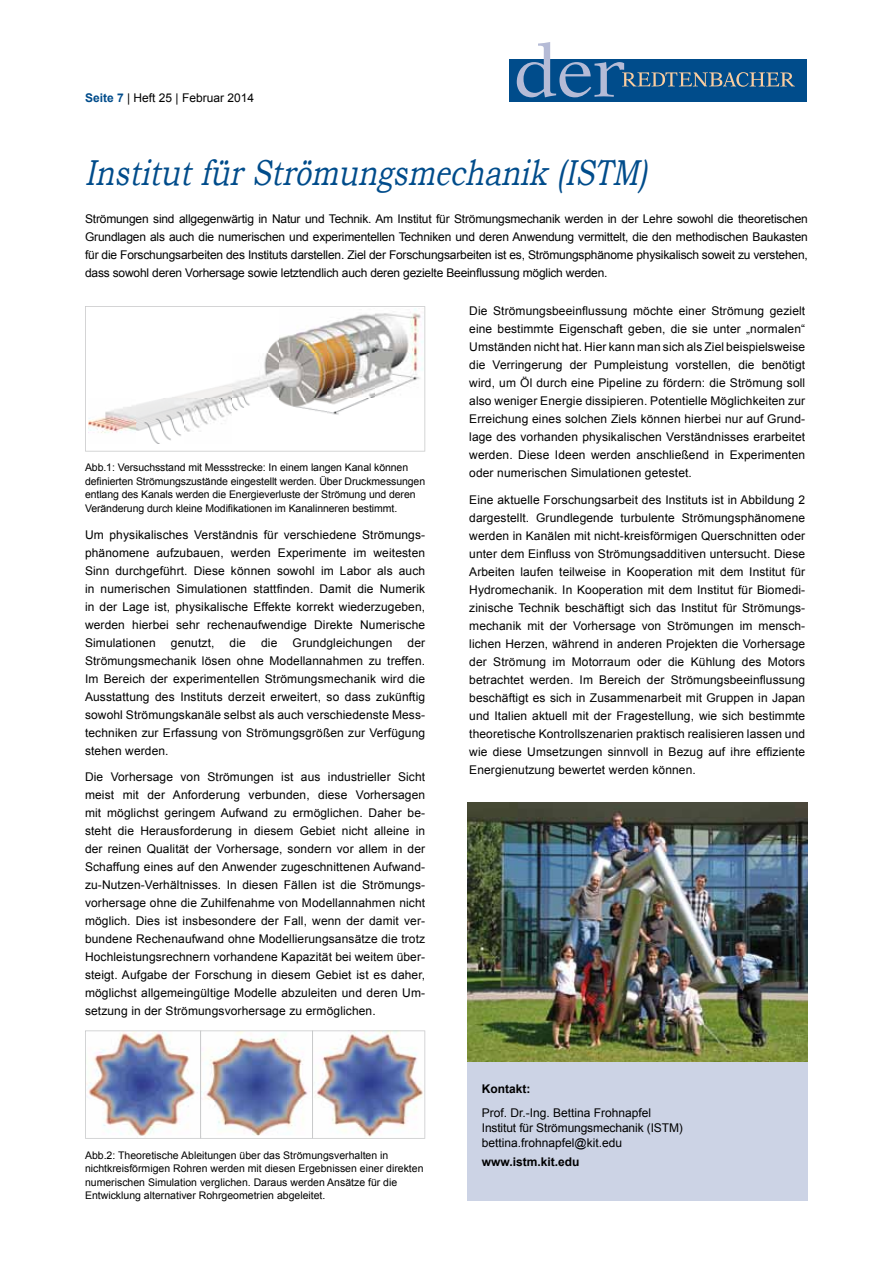
<style>
.page{position:relative;width:893px;height:1263px;background:#fff}
.page>*{position:absolute;margin:0;border:0;box-sizing:border-box;transform-origin:0 0}
.t1{font:italic 36px "Bookman Old Style";color:#004c8b;scale:.79 1}
.t2{font:12px/18px "Arial";letter-spacing:.01em;color:#000;text-align:justify}
.t3{font:700 12px "Arial";color:#000}
.t4{font:10.5px/13.5px "Arial";letter-spacing:-.01em;color:#000}
.s1{font-weight:700;color:#004c8b}
</style>
<div class="page">
<div style="left:509px;top:60px;width:298px;height:42px;background:#004c8b"></div>
<svg style="left:517px;top:42px;width:278px;height:55px"></svg>
<div style="left:468px;top:1062px;width:340px;height:138px;background:#ccd3e5"></div>
<svg style="left:85px;top:306px;width:340px;height:145px"></svg>
<img style="left:468px;top:802px;width:340px;height:260px">
<svg style="left:85px;top:1030px;width:340px;height:109px"></svg>
<p class="t2" style="left:85px;top:89px;width:170px"><span class="s1">Seite 7</span> | Heft 25 | Februar 2014</p>
<h1 class="t1" style="left:85px;top:149px;width:726px">InstitutfürStrömungsmechanik(ISTM)</h1>
<p class="t2" style="left:85px;top:210px;width:724px">Strömungen sind allgegenwärtig in Natur und Technik. Am Institut für Strömungsmechanik werden in der Lehre sowohl die theoretischen Grundlagen als auch die numerischen und experimentellen Techniken und deren Anwendung vermittelt, die den methodischen Baukasten für die Forschungsarbeiten des Instituts darstellen. Ziel der Forschungsarbeiten ist es, Strömungsphänome physikalisch soweit zu verstehen, dass sowohl deren Vorhersage sowie letztendlich auch deren gezielte Beeinflussung möglich werden.</p>
<p class="t4" style="left:85px;top:461px;width:342px">Abb.1: Versuchsstand mit Messstrecke: In einem langen Kanal können definierten Strömungszustände eingestellt werden. Über Druckmessungen entlang des Kanals werden die Energieverluste der Strömung und deren Veränderung durch kleine Modifikationen im Kanalinneren bestimmt.</p>
<p class="t2" style="left:85px;top:525px;width:342px">Um physikalisches Verständnis für verschiedene Strömungs&shy;phänomene aufzubauen, werden Experimente im weitesten Sinn durchgeführt. Diese können sowohl im Labor als auch in numerischen Simulationen stattfinden. Damit die Numerik in der Lage ist, physikalische Effekte korrekt wiederzugeben , werden hierbei sehr rechenaufwendige Direkte Numerische Simu la tionen</p>
<p class="t2" style="left:171px;top:633px;width:45px">genutzt,</p>
<p class="t2" style="left:230px;top:633px;width:18px">die</p>
<p class="t2" style="left:261px;top:633px;width:18px">die</p>
<p class="t2" style="left:293px;top:633px;width:101px">Grundgleichungen</p>
<p class="t2" style="left:85px;top:633px;width:342px;text-indent:323px">der Strömungs mechanik lösen ohne Modellannahmen zu treffen.<br>Im Bereich der experimentellen Strömungsmechanik wird die Aus stattung des Instituts derzeit erweitert, so dass zukünftig sowohl Strömungs kanäle selbst als auch verschiedenste Mess&shy;techniken zur Erfassung von Strömungsgrößen zur Verfügung stehen werden.</p>
<p class="t2" style="left:85px;top:768px;width:342px">Die Vorhersage von Strömungen ist aus industrieller Sicht meist mit der Anforderung verbunden, diese Vorhersagen mit möglichst geringem Aufwand zu ermöglichen. Daher be&shy;steht die Herausforderung in diesem Gebiet nicht alleine in der reinen Qualität der Vorhersage, sondern vor allem in der Schaffung eines auf den Anwender zugeschnittenen Aufwand&shy;zu-Nutzen-Verhältnisses. In diesen Fällen ist die Strömungs&shy;vorhersage ohne die Zuhilfenahme von Modellannahmen nicht möglich. Dies ist insbesondere der Fall, wenn der damit ver&shy;bundene Rechenaufwand ohne Modellierungsansätze die trotz Hochleistungsrechnern vorhandene Kapazität bei weitem über&shy;steigt. Aufgabe der Forschung in diesem Gebiet ist es daher, möglichst allgemeingültige Modelle abzuleiten und deren Um&shy;setzung in der Strömungsvorhersage zu ermöglichen.</p>
<p class="t4" style="left:85px;top:1148px;width:340px">Abb.2: Theoretische Ableitungen über das Strömungsverhalten in nichtkreisförmigen Rohren werden mit diesen Ergebnissen einer direkten numerischen Simulation verglichen. Daraus werden Ansätze für die Entwicklung alternativer Rohrgeometrien abgeleitet.</p>
<p class="t2" style="left:469px;top:302px;width:337px">Die Strömungsbeeinflussung möchte einer Strömung gezielt eine bestimmte Eigenschaft geben, die sie unter „normalen“ Umständen nicht hat. Hier kann man sich als Ziel beispiels weise die Verringerung der Pumpleistung vorstellen, die benötigt wird, um Öl durch eine Pipeline zu fördern: die Strömung soll also weniger Energie dissipieren. Potentielle Möglichkeiten zur Erreichung eines solchen Ziels können hierbei nur auf Grund&shy;lage des vorhanden physikalischen Verständnisses erarbeitet werden. Diese Ideen werden anschließend in Experimenten oder numerischen Simulationen getestet.</p>
<p class="t2" style="left:469px;top:491px;width:337px">Eine aktuelle Forschungsarbeit des Instituts ist in Abbildung 2 dargestellt. Grundlegende turbulente Strömungsphänomene werden in Kanälen mit nicht-kreisförmigen Querschnitten oder unter dem Einfluss von Strömungsadditiven untersucht. Diese Arbeiten laufen teilweise in Kooperation mit dem Institut für Hydromechanik. In Kooperation mit dem Institut für Biomedi&shy;zinische Technik beschäftigt sich das Institut für Strömungs&shy;mechanik mit der Vorhersage von Strömungen im mensch&shy;lichen Herzen, während in anderen Projekten die Vorhersage der Strömung im Motorraum oder die Kühlung des Motors betrachtet werden. Im Bereich der Strömungsbeeinflussung beschäftigt es sich in Zusammenarbeit mit Gruppen in Japan und Italien aktuell mit der Fragestellung, wie sich bestimmte theore tische Kontroll szenarien praktisch realisieren lassen und wie diese Umsetzungen sinnvoll in Bezug auf ihre effiziente Energie nutzung bewertet werden können.</p>
<p class="t3" style="left:482px;top:1081px;width:50px">Kontakt:</p>
<p class="t2" style="left:482px;top:1105px;width:203px;line-height:15px;text-align:left">Prof. Dr.-Ing. Bettina Frohnapfel<br>Institut für Strömungsmechanik (ISTM) bettina.frohnapfel@kit.edu</p>
<p class="t3" style="left:482px;top:1154px;width:99px">www.istm.kit.edu</p>
</div>
